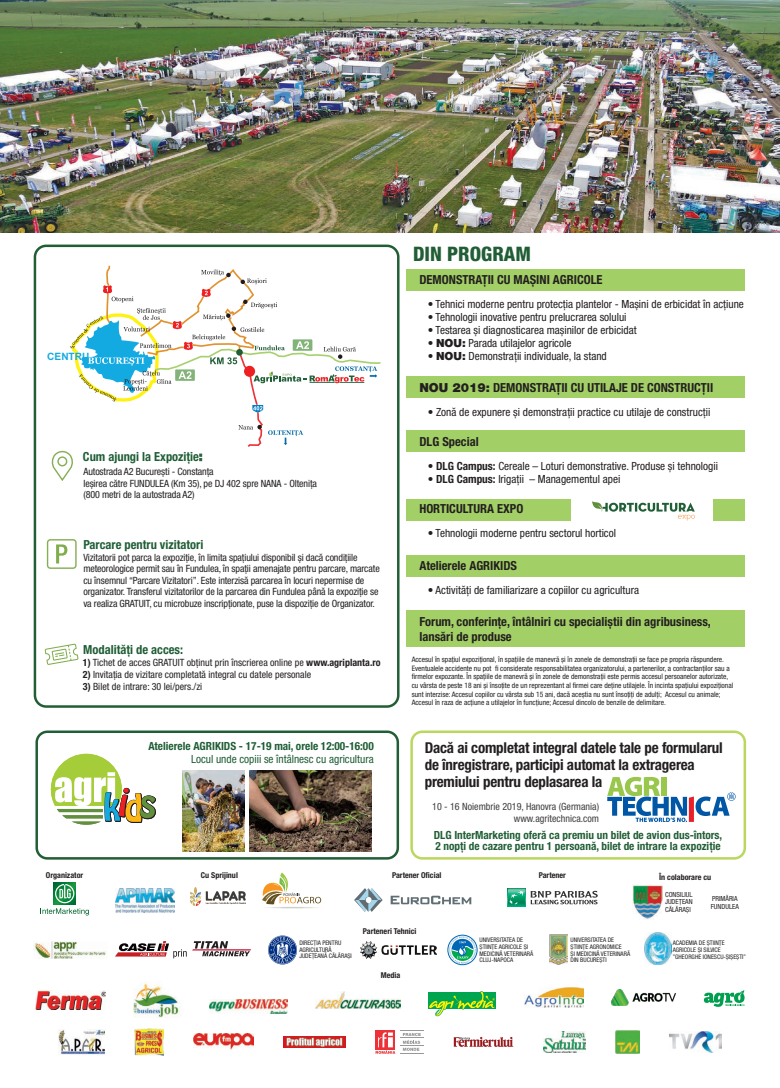
<style>
.page{position:relative;width:780px;height:1088px;background:#fff}
.page>*{position:absolute;margin:0;border:0;box-sizing:border-box;transform-origin:0 0}
.t1{font:800 condensed 20px "Helvetica Neue LT Pro";color:#215e35}
.t2{font:700 condensed 15px/17.1px "Helvetica Neue LT Pro";letter-spacing:-.01em;color:#231f20}
.t3{font:700 condensed 12.5px/14.9px "Helvetica Neue LT Pro";color:#231f20}
.t4{font:700 condensed 12.5px "Helvetica Neue LT Pro";color:#205e36}
.t5{font:condensed 11.25px "Helvetica Neue LT Pro";color:#231f20}
.t6{font:700 condensed 11.25px/11.4px "Helvetica Neue LT Pro";color:#215e35}
.t7{font:700 condensed 11.25px "Helvetica Neue LT Pro";color:#205e36}
.t8{font:condensed 11.25px "Helvetica Neue LT Pro";color:#205e36}
.t9{font:700 10.12px "Arial";color:#13aae2}
.t10{font:condensed 10px/11.5px "Helvetica Neue LT Pro";letter-spacing:-.01em;color:#231f20}
.t11{font:condensed 10px/11.5px "Helvetica Neue LT Pro";color:#3e3e3f;text-align:right}
.t12{font:700 condensed 8px "Helvetica Neue LT Pro";color:#231f20}
.t13{font:condensed 7.5px/8.6px "Helvetica Neue LT Pro";color:#231f20}
.t14{font:condensed 7px/7.5px "Helvetica Neue LT Pro";color:#231f20;text-align:justify}
.t15{font:condensed 6.25px/6.8px "Helvetica Neue LT Pro";color:#231f20}
.s1{font-weight:800}
.s2{font-weight:700}
.s3{font-weight:900;font-stretch:normal}
</style>
<div class="page">
<div style="left:410px;top:730px;width:336px;height:129px;border:2px solid #bbd75e;border-radius:11px"></div>
<div style="left:34px;top:245px;width:365px;height:463px;border:2px solid #215e35;border-radius:11px"></div>
<svg style="left:51px;top:754px;width:105px;height:71px"></svg>
<img style="left:249px;top:770px;width:123px;height:81px">
<img style="left:182px;top:770px;width:62px;height:81px">
<div style="left:35px;top:730px;width:364px;height:129px;border:2px solid #215e35;border-radius:11px"></div>
<img style="left:34px;top:942px;width:72px;height:16px">
<svg style="left:115px;top:941px;width:136px;height:17px"></svg>
<img style="left:361px;top:941px;width:75px;height:17px">
<div style="left:448px;top:935px;width:29px;height:30px;border:1px solid #0166b3;border-radius:50%"></div>
<svg style="left:449px;top:936px;width:27px;height:28px"></svg>
<img style="left:549px;top:935px;width:19px;height:29px">
<img style="left:644px;top:932px;width:27px;height:32px">
<svg style="left:268px;top:935px;width:29px;height:30px"></svg>
<svg style="left:54px;top:883px;width:22px;height:1px"></svg>
<svg style="left:42px;top:884px;width:47px;height:31px"></svg>
<svg style="left:354px;top:888px;width:28px;height:24px"></svg>
<svg style="left:390px;top:896px;width:81px;height:8px"></svg>
<div style="left:507px;top:888px;width:19px;height:19px;background:#00ab79"></div>
<svg style="left:507px;top:888px;width:90px;height:18px"></svg>
<img style="left:115px;top:888px;width:60px;height:25px">
<img style="left:190px;top:887px;width:56px;height:18px">
<svg style="left:262px;top:872px;width:59px;height:32px"></svg>
<svg style="left:607px;top:777px;width:128px;height:45px"></svg>
<div style="left:47px;top:539px;width:30px;height:30px;border:1px solid #85af55;border-radius:3px"></div>
<svg style="left:56px;top:544px;width:11px;height:19px"></svg>
<div style="left:405px;top:269px;width:339px;height:21px;background:#a3d066"></div>
<div style="left:405px;top:499px;width:165px;height:21px;background:#a3d066"></div>
<svg style="left:592px;top:501px;width:102px;height:19px"></svg>
<div style="left:713px;top:499px;width:31px;height:21px;background:#a3d066"></div>
<div style="left:405px;top:430px;width:339px;height:22px;background:#a3d066"></div>
<div style="left:405px;top:555px;width:339px;height:21px;background:#a3d066"></div>
<div style="left:405px;top:611px;width:339px;height:36px;background:#a3d066"></div>
<div style="left:405px;top:376px;width:339px;height:22px;background:#a3d066"></div>
<svg style="left:45px;top:643px;width:34px;height:22px"></svg>
<img style="left:0;top:0;width:780px;height:233px">
<svg style="left:51px;top:265px;width:330px;height:216px"></svg>
<img style="left:283px;top:1036px;width:62px;height:11px">
<svg style="left:454px;top:1037px;width:59px;height:10px"></svg>
<img style="left:615px;top:1030px;width:24px;height:23px">
<img style="left:669px;top:1031px;width:52px;height:21px">
<img style="left:543px;top:1031px;width:42px;height:21px">
<svg style="left:375px;top:1030px;width:48px;height:24px"></svg>
<img style="left:193px;top:1034px;width:60px;height:16px">
<img style="left:58px;top:1029px;width:46px;height:25px">
<img style="left:134px;top:1028px;width:29px;height:28px">
<img style="left:35px;top:990px;width:71px;height:19px">
<img style="left:316px;top:991px;width:84px;height:18px">
<img style="left:134px;top:982px;width:45px;height:35px">
<svg style="left:428px;top:991px;width:68px;height:25px"></svg>
<img style="left:209px;top:1000px;width:78px;height:13px">
<svg style="left:703px;top:990px;width:41px;height:17px"></svg>
<img style="left:524px;top:987px;width:59px;height:20px">
<img style="left:611px;top:989px;width:64px;height:16px">
<img style="left:632px;top:885px;width:30px;height:34px">
<h1 class="t1" style="left:413px;top:247px;width:119px">DIN PROGRAM</h1>
<p class="t9" style="left:47px;top:353px;width:44px">CENTRU</p>
<p class="t4" style="left:83px;top:452px;width:121px">Cum ajungi la Expoziţie<span class="s1">:</span></p>
<p class="t10" style="left:83px;top:467px;width:235px">Autostrada A2 București - Constanța<br>Ieșirea către FUNDULEA (Km 35), pe DJ 402 spre NANA - Oltenița (800 metri de la autostrada A2)</p>
<p class="t4" style="left:83px;top:540px;width:121px">Parcare pentru vizitatori</p>
<p class="t10" style="left:83px;top:553px;width:298px">Vizitatorii pot parca la expoziție, în limita spațiului disponibil și dacă condițiile meteorologice permit sau în Fundulea, în spații amenajate pentru parcare, marcate cu însemnul “Parcare Vizitatori”. Este interzisă parcarea în locuri nepermise de organizator. Transferul vizitatorilor de la parcarea din Fundulea până la expoziție se va realiza GRATUIT, cu microbuze inscripționate, puse la dispoziție de Organizator.</p>
<p class="t4" style="left:83px;top:645px;width:101px">Modalităţi de acces:</p>
<p class="t10" style="left:83px;top:658px;width:299px"><span class="s2">1)</span> Tichet de acces GRATUIT obţinut prin înscrierea online pe <span class="s2">www.agriplanta.ro</span></p>
<p class="t10" style="left:83px;top:670px;width:230px"><span class="s2">2)</span> Invitaţia de vizitare completată integral cu datele personale</p>
<p class="t10" style="left:83px;top:682px;width:121px"><span class="s2">3)</span> Bilet de intrare: 30 lei/pers./zi</p>
<p class="t7" style="left:148px;top:742px;width:227px">Atelierele AGRIKIDS - 17-19 mai, orele 12:00-16:00</p>
<p class="t8" style="left:191px;top:755px;width:184px">Locul unde copiii se întâlnesc cu agricultura</p>
<p class="t3" style="left:419px;top:274px;width:184px">DEMONSTRAȚII CU MAȘINI AGRICOLE</p>
<p class="t5" style="left:427px;top:300px;width:317px">• Tehnici moderne pentru protecţia plantelor - Mașini de erbicidat în acţiune</p>
<p class="t5" style="left:427px;top:313px;width:200px">• Tehnologii inovative pentru prelucrarea solului</p>
<p class="t5" style="left:427px;top:326px;width:210px">• Testarea și diagnosticarea mașinilor de erbicidat</p>
<p class="t5" style="left:427px;top:339px;width:145px">• <span class="s3">NOU:</span> Parada utilajelor agricole</p>
<p class="t5" style="left:427px;top:352px;width:180px">• <span class="s3">NOU:</span> Demonstrații individuale, la stand</p>
<p class="t3" style="left:419px;top:382px;width:295px"><span class="s3">NOU 2019:</span> DEMONSTRAŢII CU UTILAJE DE CONSTRUCŢII</p>
<p class="t5" style="left:427px;top:408px;width:284px">• Zonă de expunere și demonstraţii practice cu utilaje de construcţii</p>
<p class="t3" style="left:419px;top:435px;width:61px">DLG Special</p>
<p class="t5" style="left:427px;top:461px;width:292px">• <span class="s2">DLG Campus:</span> Cereale – Loturi demonstrative. Produse și tehnologii</p>
<p class="t5" style="left:427px;top:475px;width:194px">• <span class="s2">DLG Campus:</span> Irigaţii – Managementul apei</p>
<p class="t3" style="left:419px;top:503px;width:105px">HORTICULTURA EXPO</p>
<p class="t5" style="left:427px;top:529px;width:190px">• Tehnologii moderne pentru sectorul horticol</p>
<p class="t3" style="left:419px;top:560px;width:99px">Atelierele AGRIKIDS</p>
<p class="t5" style="left:427px;top:586px;width:213px">• Activităţi de familiarizare a copiilor cu agricultura</p>
<p class="t3" style="left:419px;top:616px;width:293px">Forum, conferinţe, întâlniri cu specialiștii din agribusiness, lansări de produse</p>
<p class="t13" style="left:411px;top:656px;width:323px">Accesul în spațiul expozițional, în spațiile de manevră și în zonele de demonstrații se face pe propria răspundere.<br>Eventualele accidente nu pot fi considerate responsabilitatea organizatorului, a partenerilor, a contractanților sau a firmelor expozante. În spaţiile de manevră și în zonele de demonstraţii este permis accesul persoanelor autorizate, cu vârsta de peste 18 ani și însoţite de un reprezentant al firmei care deţine utilajele. În incinta spaţiului expoziţional sunt interzise: Accesul copiilor cu vârsta sub 15 ani, dacă aceștia nu sunt însoţiţi de adulţi; Accesul cu animale; Accesul în raza de acţiune a utilajelor în funcţiune; Accesul dincolo de benzile de delimitare.</p>
<h2 class="t2" style="left:424px;top:741px;width:299px">Dacă ai completat integral datele tale pe formularul de înregistrare, participi automat la extragerea premiului pentru deplasarea la</h2>
<p class="t11" style="left:432px;top:802px;width:168px">10 - 16 Noiembrie 2019, Hanovra (Germania) www.agritechnica.com</p>
<p class="t6" style="left:433px;top:830px;width:290px">DLG InterMarketing oferă ca premiu un bilet de avion dus-întors,<br>2 nopţi de cazare pentru 1 persoană, bilet de intrare la expoziţie</p>
<p class="t12" style="left:46px;top:872px;width:39px">Organizator</p>
<p class="t12" style="left:201px;top:872px;width:38px">Cu Sprijinul</p>
<p class="t12" style="left:392px;top:872px;width:51px">Partener Oficial</p>
<p class="t12" style="left:659px;top:874px;width:54px">În colaborare cu</p>
<p class="t14" style="left:665px;top:892px;width:29px">CONSILIUL JUDEȚEAN CĂLĂRAȘI</p>
<p class="t14" style="left:710px;top:896px;width:29px">PRIMĂRIA<br>FUNDULEA</p>
<p class="t12" style="left:538px;top:872px;width:29px">Partener</p>
<p class="t15" style="left:299px;top:940px;width:54px">DIRECȚIA PENTRU<br>AGRICULTURĂ<br>JUDEȚEANĂ CĂLĂRAȘI</p>
<p class="t12" style="left:363px;top:928px;width:55px">Parteneri Tehnici</p>
<p class="t12" style="left:381px;top:972px;width:21px">Media</p>
<p class="t15" style="left:479px;top:937px;width:55px">UNIVERSITATEA DE<br>ȘTIINȚE AGRICOLE ȘI<br>MEDICINĂ VETERINARĂ<br>CLUJ-NAPOCA</p>
<p class="t15" style="left:570px;top:937px;width:61px">UNIVERSITATEA DE<br>ȘTIINȚE AGRONOMICE<br>ȘI MEDICINĂ VETERINARĂ<br>DIN BUCUREȘTI</p>
<p class="t15" style="left:672px;top:940px;width:75px">ACADEMIA DE ȘTIINȚE<br>AGRICOLE ȘI SILVICE ”GHEORGHE IONESCU-ȘIȘEȘTI”</p>
</div>
